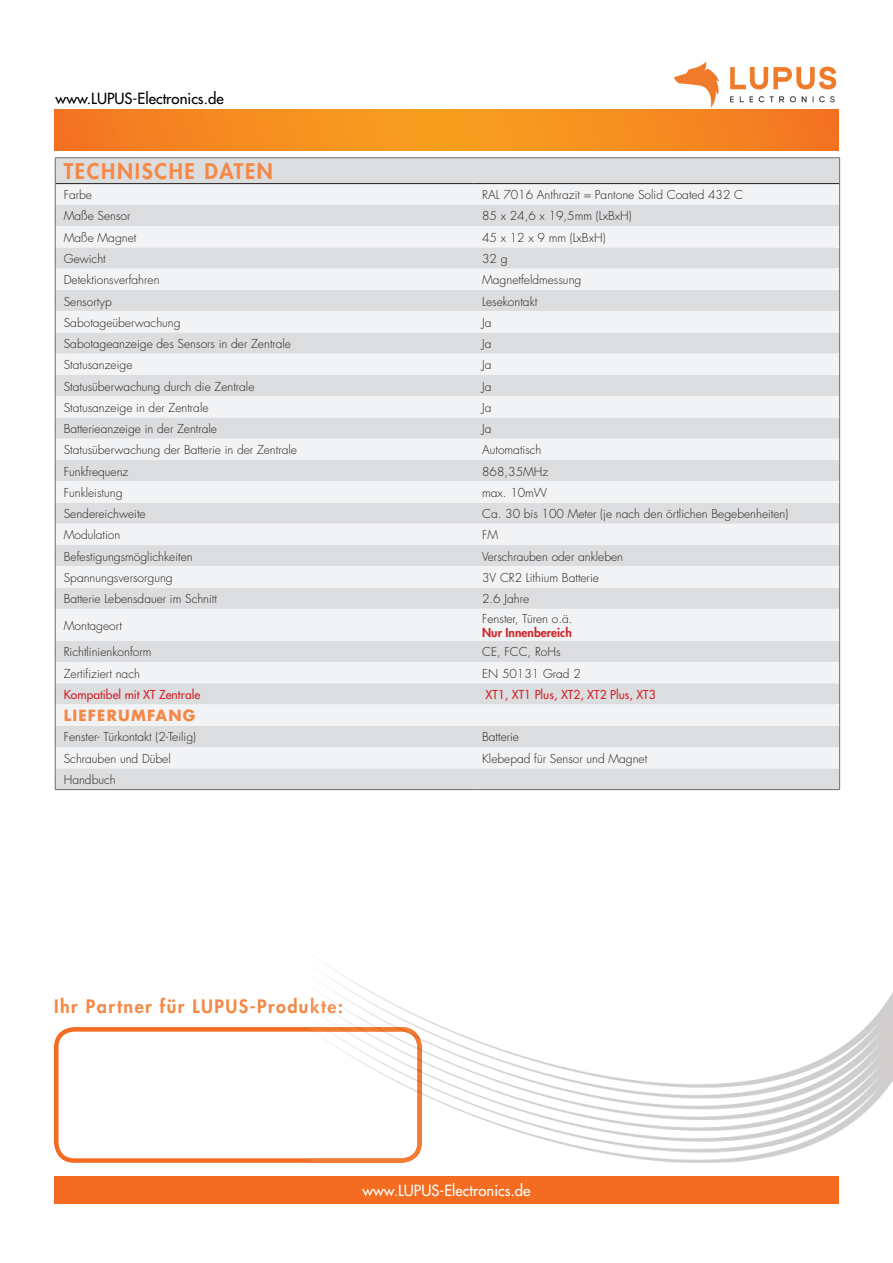
<style>
.page{position:relative;width:893px;height:1263px;background:#fff}
.page>*{position:absolute;margin:0;border:0;box-sizing:border-box;transform-origin:0 0}
.t1{font:800 21px "Futura Std";letter-spacing:.08em;color:#f58846}
.t2{font:800 18px "Futura Std";letter-spacing:.08em;color:#f58846}
.t3{font:500 15px "Futura Std";color:#fff}
.t4{font:500 15px "Futura Std";color:#000}
.t5{font:700 15px "Futura Std";letter-spacing:.08em;color:#f58846}
.t6{font:300 12px "Futura Std";color:#231f20}
.t7{font:500 12px "Futura Std";color:#d1232a}
.t8{font:800 12px "Futura Std";color:#d1232a}
</style>
<div class="page">
<img style="left:673px;top:61px;width:164px;height:47px">
<svg style="left:54px;top:109px;width:785px;height:41px;background:#f58b20"></svg>
<div style="left:54px;top:1176px;width:785px;height:27px;background:#f36c21"></div>
<svg style="left:54px;top:1027px;width:256px;height:136px"></svg>
<img style="left:311px;top:965px;width:582px;height:198px">
<img style="left:310px;top:1027px;width:112px;height:136px">
<img style="left:311px;top:997px;width:31px;height:16px">
<div style="left:56px;top:158px;width:783px;height:631px;background:#dcdddf"></div>
<svg style="left:56px;top:184px;width:783px;height:584px;fill:#f2f3f4"></svg>
<hr style="left:55px;top:183px;width:419px;height:1px;background:#231f20">
<hr style="left:474px;top:183px;width:365px;height:1px;background:#231f20">
<hr style="left:55px;top:157px;width:419px;height:1px;background:#6c6d70">
<hr style="left:474px;top:157px;width:366px;height:1px;background:#6c6d70">
<svg style="left:55px;top:158px;width:1px;height:451px"></svg>
<svg style="left:839px;top:158px;width:1px;height:451px"></svg>
<hr style="left:55px;top:609px;width:1px;height:32px;background:#6c6d70">
<hr style="left:839px;top:609px;width:1px;height:32px;background:#6c6d70">
<svg style="left:55px;top:641px;width:1px;height:148px"></svg>
<svg style="left:839px;top:641px;width:1px;height:148px"></svg>
<hr style="left:55px;top:789px;width:419px;height:1px;background:#6c6d70">
<hr style="left:474px;top:789px;width:366px;height:1px;background:#6c6d70">
<p class="t4" style="left:56px;top:90px;width:170px">www.LUPUS-Electronics.de</p>
<h1 class="t1" style="left:64px;top:158px;width:211px">TECHNISCHE DATEN</h1>
<p class="t6" style="left:64px;top:187px;width:30px">Farbe</p>
<p class="t6" style="left:482px;top:187px;width:262px">RAL 7016 Anthrazit = Pantone Solid Coated 432 C</p>
<p class="t6" style="left:64px;top:209px;width:68px">Maße Sensor</p>
<p class="t6" style="left:482px;top:209px;width:151px">85 x 24,6 x 19,5mm (LxBxH)</p>
<p class="t6" style="left:64px;top:230px;width:74px">Maße Magnet</p>
<p class="t6" style="left:482px;top:230px;width:125px">45 x 12 x 9 mm (LxBxH)</p>
<p class="t6" style="left:64px;top:251px;width:44px">Gewicht</p>
<p class="t6" style="left:482px;top:251px;width:27px">32 g</p>
<p class="t6" style="left:64px;top:273px;width:97px">Detektionsverfahren</p>
<p class="t6" style="left:482px;top:273px;width:101px">Magnetfeldmessung</p>
<p class="t6" style="left:64px;top:294px;width:49px">Sensortyp</p>
<p class="t6" style="left:482px;top:294px;width:57px">Lesekontakt</p>
<p class="t6" style="left:64px;top:315px;width:118px">Sabotageüberwachung</p>
<p class="t6" style="left:482px;top:315px;width:11px">Ja</p>
<p class="t6" style="left:64px;top:336px;width:229px">Sabotageanzeige des Sensors in der Zentrale</p>
<p class="t6" style="left:482px;top:336px;width:11px">Ja</p>
<p class="t6" style="left:64px;top:358px;width:70px">Statusanzeige</p>
<p class="t6" style="left:482px;top:358px;width:11px">Ja</p>
<p class="t6" style="left:64px;top:379px;width:192px">Statusüberwachung durch die Zentrale</p>
<p class="t6" style="left:482px;top:379px;width:11px">Ja</p>
<p class="t6" style="left:64px;top:400px;width:146px">Statusanzeige in der Zentrale</p>
<p class="t6" style="left:482px;top:400px;width:11px">Ja</p>
<p class="t6" style="left:64px;top:421px;width:155px">Batterieanzeige in der Zentrale</p>
<p class="t6" style="left:482px;top:421px;width:11px">Ja</p>
<p class="t6" style="left:64px;top:443px;width:235px">Statusüberwachung der Batterie in der Zentrale</p>
<p class="t6" style="left:482px;top:443px;width:61px">Automatisch</p>
<p class="t6" style="left:64px;top:464px;width:66px">Funkfrequenz</p>
<p class="t6" style="left:482px;top:464px;width:68px">868,35MHz</p>
<p class="t6" style="left:64px;top:485px;width:60px">Funkleistung</p>
<p class="t6" style="left:482px;top:485px;width:67px">max. 10mW</p>
<p class="t6" style="left:64px;top:506px;width:83px">Sendereichweite</p>
<p class="t6" style="left:482px;top:506px;width:308px">Ca. 30 bis 100 Meter (je nach den örtlichen Begebenheiten)</p>
<p class="t6" style="left:64px;top:528px;width:58px">Modulation</p>
<p class="t6" style="left:482px;top:528px;width:18px">FM</p>
<p class="t6" style="left:64px;top:549px;width:130px">Befestigungsmöglichkeiten</p>
<p class="t6" style="left:482px;top:549px;width:143px">Verschrauben oder ankleben</p>
<p class="t6" style="left:64px;top:570px;width:110px">Spannungsversorgung</p>
<p class="t6" style="left:482px;top:570px;width:118px">3V CR2 Lithium Batterie</p>
<p class="t6" style="left:64px;top:591px;width:155px">Batterie Lebensdauer im Schnitt</p>
<p class="t6" style="left:482px;top:591px;width:48px">2.6 Jahre</p>
<p class="t6" style="left:64px;top:618px;width:60px">Montageort</p>
<p class="t6" style="left:482px;top:611px;width:92px">Fenster, Türen o.ä.</p>
<p class="t8" style="left:482px;top:624px;width:91px">Nur Innenbereich</p>
<p class="t6" style="left:64px;top:645px;width:89px">Richtlinienkonform</p>
<p class="t6" style="left:482px;top:645px;width:80px">CE, FCC, RoHs</p>
<p class="t6" style="left:64px;top:666px;width:78px">Zertifiziert nach</p>
<p class="t6" style="left:482px;top:666px;width:100px">EN 50131 Grad 2</p>
<p class="t7" style="left:64px;top:687px;width:138px">Kompatibel mit XT Zentrale</p>
<p class="t7" style="left:486px;top:687px;width:172px">XT1, XT1 Plus, XT2, XT2 Plus, XT3</p>
<p class="t5" style="left:64px;top:706px;width:133px">LIEFERUMFANG</p>
<p class="t6" style="left:64px;top:730px;width:134px">Fenster- Türkontakt (2-Teilig)</p>
<p class="t6" style="left:482px;top:730px;width:38px">Batterie</p>
<p class="t6" style="left:64px;top:751px;width:108px">Schrauben und Dübel</p>
<p class="t6" style="left:482px;top:751px;width:167px">Klebepad für Sensor und Magnet</p>
<p class="t6" style="left:64px;top:772px;width:53px">Handbuch</p>
<h2 class="t2" style="left:54px;top:995px;width:290px">Ihr Partner für LUPUS-Produkte:</h2>
<p class="t3" style="left:362px;top:1181px;width:170px">www.LUPUS-Electronics.de</p>
</div>
